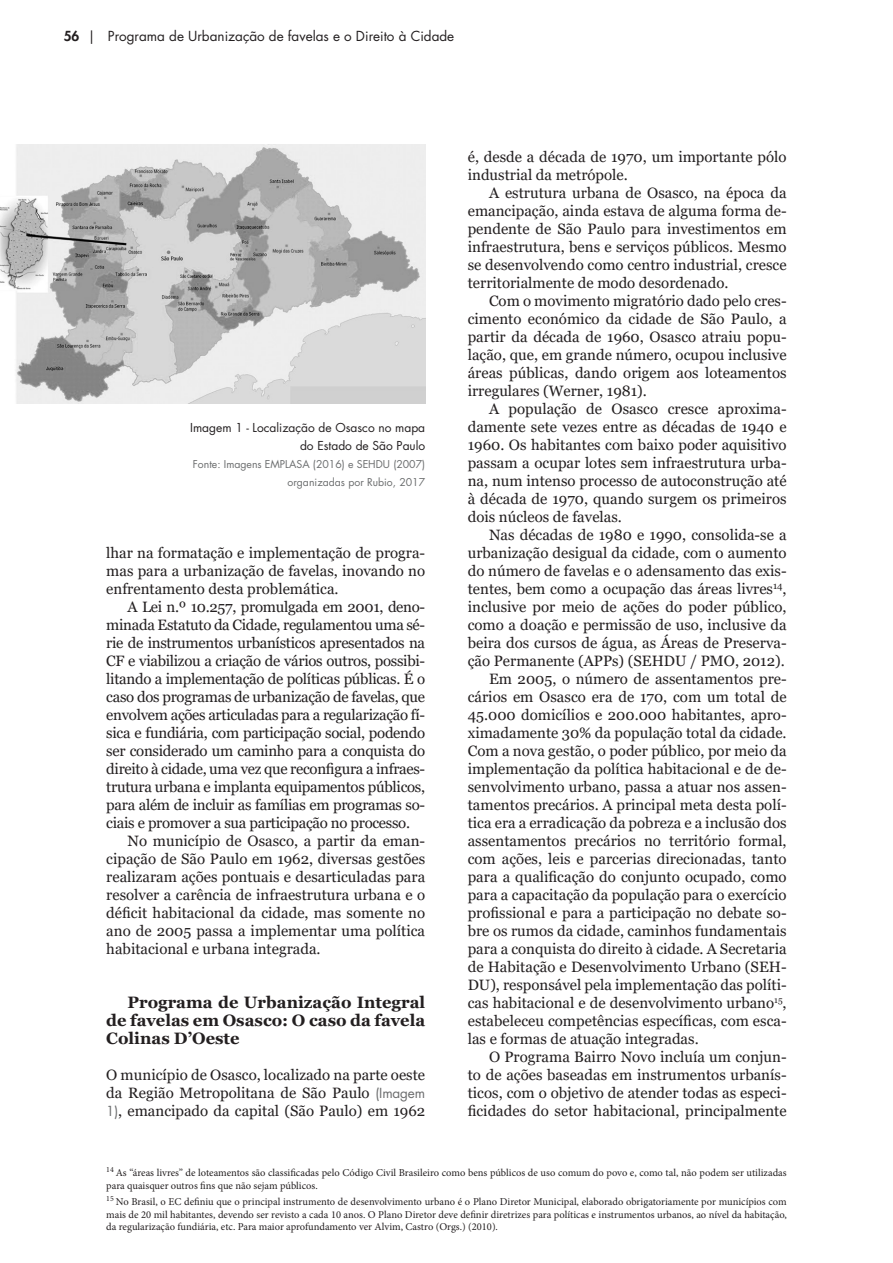
<style>
.page{position:relative;width:893px;height:1263px;background:#fff}
.page>*{position:absolute;margin:0;border:0;box-sizing:border-box;transform-origin:0 0}
.texto{font:700 16.5px/18px "Georgia";color:#231f20;text-align:justify}
.texto-2{font:15px/18px "Georgia";color:#231f20;text-align:justify}
.t1{font:13.5px "Futura Std";color:#231f20}
.legendas{font:12px "Futura Std";color:#231f20}
.t2{font:10.5px/12.6px "Minion Pro";color:#231f20}
.legendas-2{font:10.5px "Futura Std";color:#6b6d6e}
.s1{font-weight:800}
.s2{font-family:"Futura Std";font-size:13.5px;color:#6c6d6e}
</style>
<div class="page">
<img style="left:0;top:144px;width:425px;height:260px">
<p class="t1" style="left:64px;top:28px;width:392px"><span class="s1">56</span> | Programa de Urbanização de favelas e o Direito à Cidade</p>
<p class="legendas" style="left:190px;top:420px;width:236px">Imagem 1 - Localização de Osasco no mapa</p>
<p class="legendas" style="left:300px;top:438px;width:127px">do Estado de São Paulo</p>
<p class="legendas-2" style="left:193px;top:457px;width:234px">Fonte: Imagens EMPLASA (2016) e SEHDU (2007)</p>
<p class="legendas-2" style="left:287px;top:475px;width:139px">organizadas por Rubio, 2017</p>
<p class="texto-2" style="left:106px;top:544px;width:320px">lhar na formatação e implementação de progra&shy;mas para a urbanização de favelas, inovando no enfrentamento desta problemática.</p>
<p class="texto-2" style="left:106px;top:598px;width:320px;text-indent:21px">A Lei n.º 10.257, promulgada em 2001, deno&shy;minada Estatuto da Cidade, regulamentou uma sé&shy;rie de instrumentos urbanísticos apresentados na CF e viabilizou a criação de vários outros, possibi&shy;litando a implementação de políticas públicas. É o caso dos programas de urbanização de favelas, que envolvem ações articuladas para a regularização fí&shy;sica e fundiária, com participação social, podendo ser considerado um caminho para a conquista do direito à cidade, uma vez que reconfigura a infraes&shy;trutura urbana e implanta equipamentos públicos, para além de incluir as famílias em programas so&shy;ciais e promover a sua participação no processo.</p>
<p class="texto-2" style="left:106px;top:832px;width:320px;text-indent:21px">No município de Osasco, a partir da eman&shy;cipação de São Paulo em 1962, diversas gestões realizaram ações pontuais e desarticuladas para resolver a carência de infraestrutura urbana e o déficit habitacional da cidade, mas somente no ano de 2005 passa a implementar uma política habitacional e urbana integrada.</p>
<p class="texto" style="left:106px;top:993px;width:320px;text-indent:21px">Programa de Urbanização Integral de favelas em Osasco: O caso da favela Colinas D’Oeste</p>
<p class="texto-2" style="left:106px;top:1066px;width:320px">O município de Osasco, localizado na parte oeste da Região Metropolitana de São Paulo <span class="s2">(Imagem 1)</span>, emancipado da capital (São Paulo) em 1962</p>
<p class="texto-2" style="left:468px;top:148px;width:320px">é, desde a década de 1970, um importante pólo industrial da metrópole.</p>
<p class="texto-2" style="left:468px;top:184px;width:320px;text-indent:21px">A estrutura urbana de Osasco, na época da emancipação, ainda estava de alguma forma de&shy;pendente de São Paulo para investimentos em infraestrutura, bens e serviços públicos. Mesmo se desenvolvendo como centro industrial, cresce territorialmente de modo desordenado.</p>
<p class="texto-2" style="left:468px;top:292px;width:320px;text-indent:21px">Com o movimento migratório dado pelo cres&shy;cimento económico da cidade de São Paulo, a partir da década de 1960, Osasco atraiu popu&shy;lação, que, em grande número, ocupou inclusive áreas públicas, dando origem aos loteamentos irregulares (Werner, 1981).</p>
<p class="texto-2" style="left:468px;top:400px;width:320px;text-indent:21px">A população de Osasco cresce aproxima&shy;damente sete vezes entre as décadas de 1940 e 1960. Os habitantes com baixo poder aquisitivo passam a ocupar lotes sem infraestrutura urba&shy;na, num intenso processo de autoconstrução até à década de 1970, quando surgem os primeiros dois núcleos de favelas.</p>
<p class="texto-2" style="left:468px;top:526px;width:320px;text-indent:21px">Nas décadas de 1980 e 1990, consolida-se a urbanização desigual da cidade, com o aumento do número de favelas e o adensamento das exis&shy;tentes, bem como a ocupação das áreas livres<sup>14</sup>, inclusive por meio de ações do poder público, como a doação e permissão de uso, inclusive da beira dos cursos de água, as Áreas de Preserva&shy;ção Permanente (APPs) (SEHDU / PMO, 2012).</p>
<p class="texto-2" style="left:468px;top:670px;width:320px;text-indent:21px">Em 2005, o número de assentamentos pre&shy;cários em Osasco era de 170, com um total de 45.000 domicílios e 200.000 habitantes, apro&shy;ximadamente 30% da população total da cidade.<br>Com a nova gestão, o poder público, por meio da implementação da política habitacional e de de&shy;senvolvimento urbano, passa a atuar nos assen&shy;tamentos precários. A principal meta desta polí&shy;tica era a erradicação da pobreza e a inclusão dos assentamentos precários no território formal, com ações, leis e parcerias direcionadas, tanto para a qualificação do conjunto ocupado, como para a capacitação da população para o exercício profissional e para a participação no debate so&shy;bre os rumos da cidade, caminhos fundamentais para a conquista do direito à cidade. A Secretaria de Habitação e Desenvolvimento Urbano (SEH-DU), responsável pela implementação das políti&shy;cas habitacional e de desenvolvimento urbano<sup>15</sup>, estabeleceu competências específicas, com esca&shy;las e formas de atuação integradas.</p>
<p class="texto-2" style="left:468px;top:1048px;width:320px;text-indent:21px">O Programa Bairro Novo incluía um conjun&shy;to de ações baseadas em instrumentos urbanís&shy;ticos, com o objetivo de atender todas as especi&shy;ficidades do setor habitacional, principalmente</p>
<p class="t2" style="left:106px;top:1167px;width:682px"><sup>14</sup> As “áreas livres” de loteamentos são classificadas pelo Código Civil Brasileiro como bens públicos de uso comum do povo e, como tal, não podem ser utilizadas para quaisquer outros fins que não sejam públicos.</p>
<p class="t2" style="left:106px;top:1195px;width:682px;text-align:justify"><sup>15</sup> No Brasil, o EC definiu que o principal instrumento de desenvolvimento urbano é o Plano Diretor Municipal, elaborado obrigatoriamente por municípios com mais de 20 mil habitantes, devendo ser revisto a cada 10 anos. O Plano Diretor deve definir diretrizes para políticas e instrumentos urbanos, ao nível da habitação, da regularização fundiária, etc. Para maior aprofundamento ver Alvim, Castro (Orgs.) (2010).</p>
</div>
